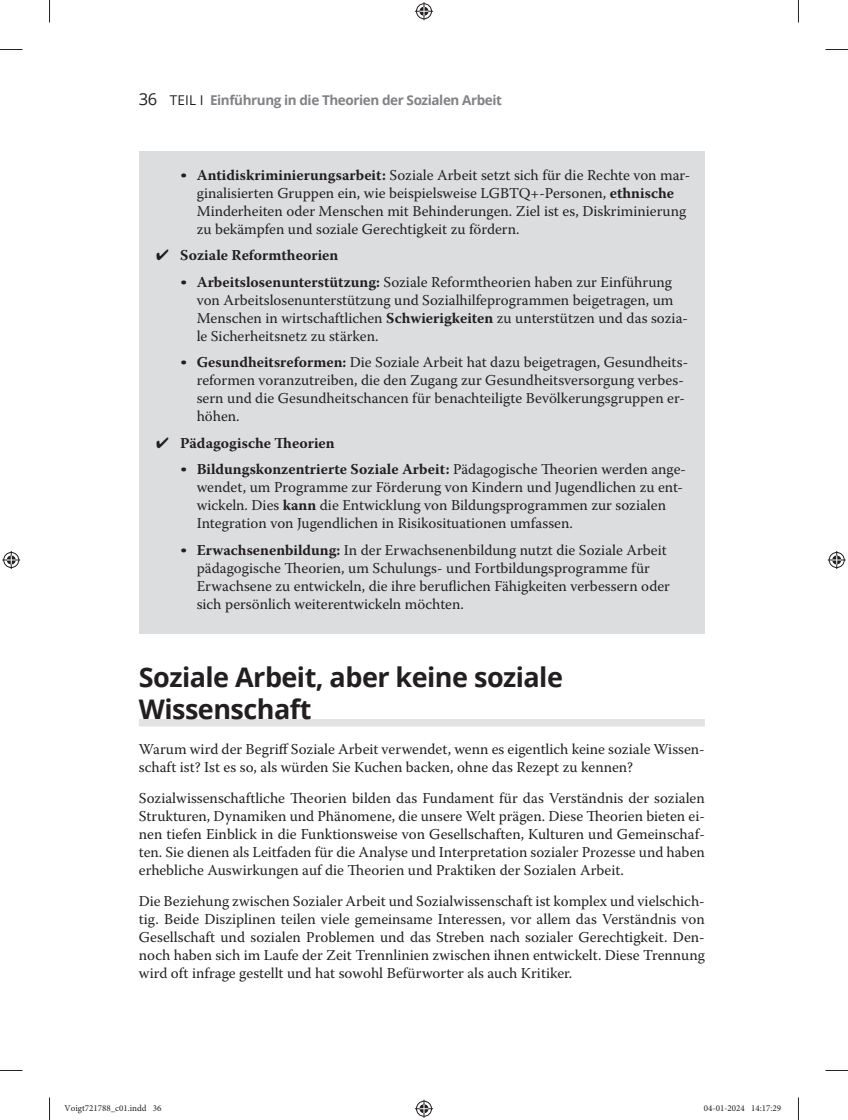
<style>
.page{position:relative;width:848px;height:1120px;background:#fff}
.page>*{position:absolute;margin:0;border:0;box-sizing:border-box;transform-origin:0 0}
.t1{font:700 27px/32.4px "Open Sans";letter-spacing:-.02em;color:#231f20}
.t2{font:15px/18px "Warnock Pro";color:#231f20}
.t3{font:700 15px/26.5px "Warnock Pro";color:#231f20}
.t4{font:700 13.5px "Open Sans";letter-spacing:-.03em;color:#808285}
.t5{font:9px "Minion Pro";color:#231f20}
.s1{font-weight:400;font-size:16.5px;color:#231f20}
.s2{font-weight:400;color:#231f20}
.s3{font-family:"Open Sans";font-weight:800;font-size:21px}
.s4{font-weight:700}
.s5{font-weight:400}
</style>
<div class="page">
<div style="left:139px;top:151px;width:565px;height:108px;background:#dcdddf"></div>
<div style="left:139px;top:258px;width:565px;height:108px;background:#dcdddf"></div>
<div style="left:139px;top:338px;width:565px;height:108px;background:#dcdddf"></div>
<div style="left:139px;top:445px;width:565px;height:108px;background:#dcdddf"></div>
<div style="left:139px;top:526px;width:565px;height:108px;background:#dcdddf"></div>
<div style="left:139px;top:719px;width:565px;height:7px;background:#e1e2e4"></div>
<svg style="left:0;top:49px;width:22px;height:1px"></svg>
<svg style="left:825px;top:49px;width:22px;height:1px"></svg>
<svg style="left:0;top:1070px;width:22px;height:1px"></svg>
<svg style="left:825px;top:1070px;width:22px;height:1px"></svg>
<svg style="left:49px;top:0;width:1px;height:23px"></svg>
<svg style="left:49px;top:1097px;width:1px;height:22px"></svg>
<svg style="left:798px;top:0;width:1px;height:23px"></svg>
<svg style="left:798px;top:1097px;width:1px;height:22px"></svg>
<svg style="left:415px;top:2px;width:18px;height:18px"></svg>
<svg style="left:415px;top:1099px;width:18px;height:18px"></svg>
<svg style="left:2px;top:551px;width:18px;height:18px"></svg>
<svg style="left:827px;top:551px;width:18px;height:18px"></svg>
<p class="t4" style="left:139px;top:90px;width:364px"><span class="s1">36</span> <span class="s2">TEIL I</span> Einführung in die Theorien der Sozialen Arbeit</p>
<p class="t2" style="left:197px;top:166px;width:495px;text-indent:-16px"><span class="s3">·</span> <span class="s4">Antidiskriminierungsarbeit:</span> Soziale Arbeit setzt sich für die Rechte von mar&shy;ginalisierten Gruppen ein, wie beispielsweise LGBTQ+-Personen, <span class="s4">ethnische </span>Minderheiten oder Menschen mit Behinderungen. Ziel ist es, Diskriminierung zu bekämpfen und soziale Gerechtigkeit zu fördern.</p>
<p class="t3" style="left:180px;top:242px;width:493px;text-indent:-24px">✔ Soziale Reformtheorien<br><span class="s3">·</span> Arbeitslosenunterstützung: <span class="s5">Soziale Reformtheorien haben zur Einführung</span></p>
<p class="t2" style="left:197px;top:291px;width:492px">von Arbeitslosenunterstützung und Sozialhilfeprogrammen beigetragen, um<br>Menschen in wirtschaftlichen <span class="s4">Schwierigkeiten</span> zu unterstützen und das sozia&shy;le Sicherheitsnetz zu stärken.</p>
<p class="t2" style="left:197px;top:353px;width:493px;text-indent:-16px"><span class="s3">·</span> <span class="s4">Gesundheitsreformen:</span> Die Soziale Arbeit hat dazu beigetragen, Gesundheits&shy;reformen voranzutreiben, die den Zugang zur Gesundheitsversorgung verbes&shy;sern und die Gesundheitschancen für benachteiligte Bevölkerungsgruppen er&shy;höhen.</p>
<p class="t3" style="left:180px;top:429px;width:507px;text-indent:-24px">✔ Pädagogische Theorien<br><span class="s3">·</span> Bildungskonzentrierte Soziale Arbeit: <span class="s5">Pädagogische Theorien werden ange-</span></p>
<p class="t2" style="left:197px;top:478px;width:488px">wendet, um Programme zur Förderung von Kindern und Jugendlichen zu ent&shy;wickeln. Dies <span class="s4">kann</span> die Entwicklung von Bildungsprogrammen zur sozialen<br>Integration von Jugendlichen in Risikosituationen umfassen.</p>
<p class="t2" style="left:197px;top:541px;width:474px;text-indent:-16px"><span class="s3">·</span> <span class="s4">Erwachsenenbildung:</span> In der Erwachsenenbildung nutzt die Soziale Arbeit pädagogische Theorien, um Schulungs- und Fortbildungsprogramme für Erwachsene zu entwickeln, die ihre beruflichen Fähigkeiten verbessern oder sich persönlich weiterentwickeln möchten.</p>
<h1 class="t1" style="left:139px;top:660px;width:425px">Soziale Arbeit, aber keine soziale<br>Wissenschaft</h1>
<p class="t2" style="left:139px;top:740px;width:567px">Warum wird der Begriff Soziale Arbeit verwendet, wenn es eigentlich keine soziale Wissen&shy;schaft ist? Ist es so, als würden Sie Kuchen backen, ohne das Rezept zu kennen?</p>
<p class="t2" style="left:139px;top:788px;width:567px;text-align:justify">Sozialwissenschaftliche Theorien bilden das Fundament für das Verständnis der sozialen Strukturen, Dynamiken und Phänomene, die unsere Welt prägen. Diese Theorien bieten ei&shy;nen tiefen Einblick in die Funktionsweise von Gesellschaften, Kulturen und Gemeinschaf&shy;ten. Sie dienen als Leitfaden für die Analyse und Interpretation sozialer Prozesse und haben erhebliche Auswirkungen auf die Theorien und Praktiken der Sozialen Arbeit.</p>
<p class="t2" style="left:139px;top:891px;width:567px;text-align:justify">Die Beziehung zwischen Sozialer Arbeit und Sozialwissenschaft ist komplex und vielschich&shy;tig. Beide Disziplinen teilen viele gemeinsame Interessen, vor allem das Verständnis von Gesellschaft und sozialen Problemen und das Streben nach sozialer Gerechtigkeit. Den&shy;noch haben sich im Laufe der Zeit Trennlinien zwischen ihnen entwickelt. Diese Trennung wird oft infrage gestellt und hat sowohl Befürworter als auch Kritiker.</p>
<p class="t5" style="left:64px;top:1102px;width:98px">Voigt721788_c01.indd 36</p>
<p class="t5" style="left:703px;top:1102px;width:79px">04-01-2024 14:17:29</p>
</div>
